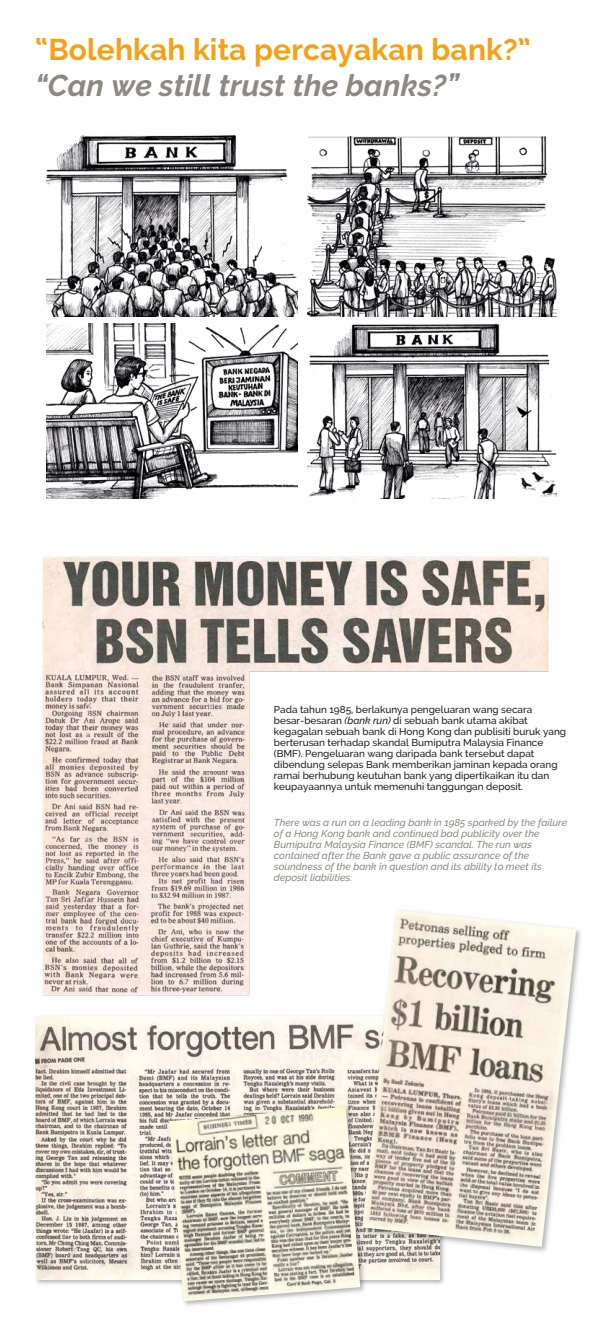
<style>
.page{position:relative;width:612px;height:1330px;background:#fff}
.page>*{position:absolute;margin:0;border:0;box-sizing:border-box;transform-origin:0 0}
.t1{font:700 30px "Raleway";letter-spacing:.005em;color:#f6a016}
.t2{font:italic 700 30px "Raleway";letter-spacing:.005em;color:#8d8881}
.t3{font:500 10px/11px "Raleway";color:#1d1d1b}
.t4{font:italic 500 10px/11px "Raleway";color:#8d8881}
.s1{font-style:italic}
</style>
<div class="page">
<img style="left:42px;top:556px;width:507px;height:440px">
<img style="left:46px;top:135px;width:511px;height:364px">
<div style="left:35px;top:316px;width:532px;height:6px;background:#fff"></div>
<div style="left:298px;top:126px;width:8px;height:375px;background:#fff"></div>
<img style="left:36px;top:1016px;width:403px;height:263px">
<img style="left:165px;top:1102px;width:203px;height:204px">
<img style="left:169px;top:1106px;width:191px;height:194px">
<img style="left:358px;top:905px;width:223px;height:350px">
<img style="left:362px;top:909px;width:214px;height:337px">
<h1 class="t1" style="left:35px;top:32px;width:497px">“Bolehkah kita percayakan bank?”</h1>
<h1 class="t2" style="left:35px;top:68px;width:425px">“Can we still trust the banks?”</h1>
<p class="t3" style="left:274px;top:703px;width:294px">Pada tahun 1985, berlakunya pengeluaran wang secara besar-besaran <span class="s1">(bank run)</span> di sebuah bank utama akibat kegagalan sebuah bank di Hong Kong dan publisiti buruk yang berterusan terhadap skandal Bumiputra Malaysia Finance (BMF). Pengeluaran wang daripada bank tersebut dapat dibendung selepas Bank memberikan jaminan kepada orang ramai berhubung keutuhan bank yang dipertikaikan itu dan keupayaannya untuk memenuhi tanggungan deposit.</p>
<p class="t4" style="left:274px;top:817px;width:295px">There was a run on a leading bank in 1985 sparked by the failure of a Hong Kong bank and continued bad publicity over the Bumiputra Malaysia Finance (BMF) scandal. The run was contained after the Bank gave a public assurance of the soundness of the bank in question and its ability to meet its deposit liabilities.</p>
</div>
